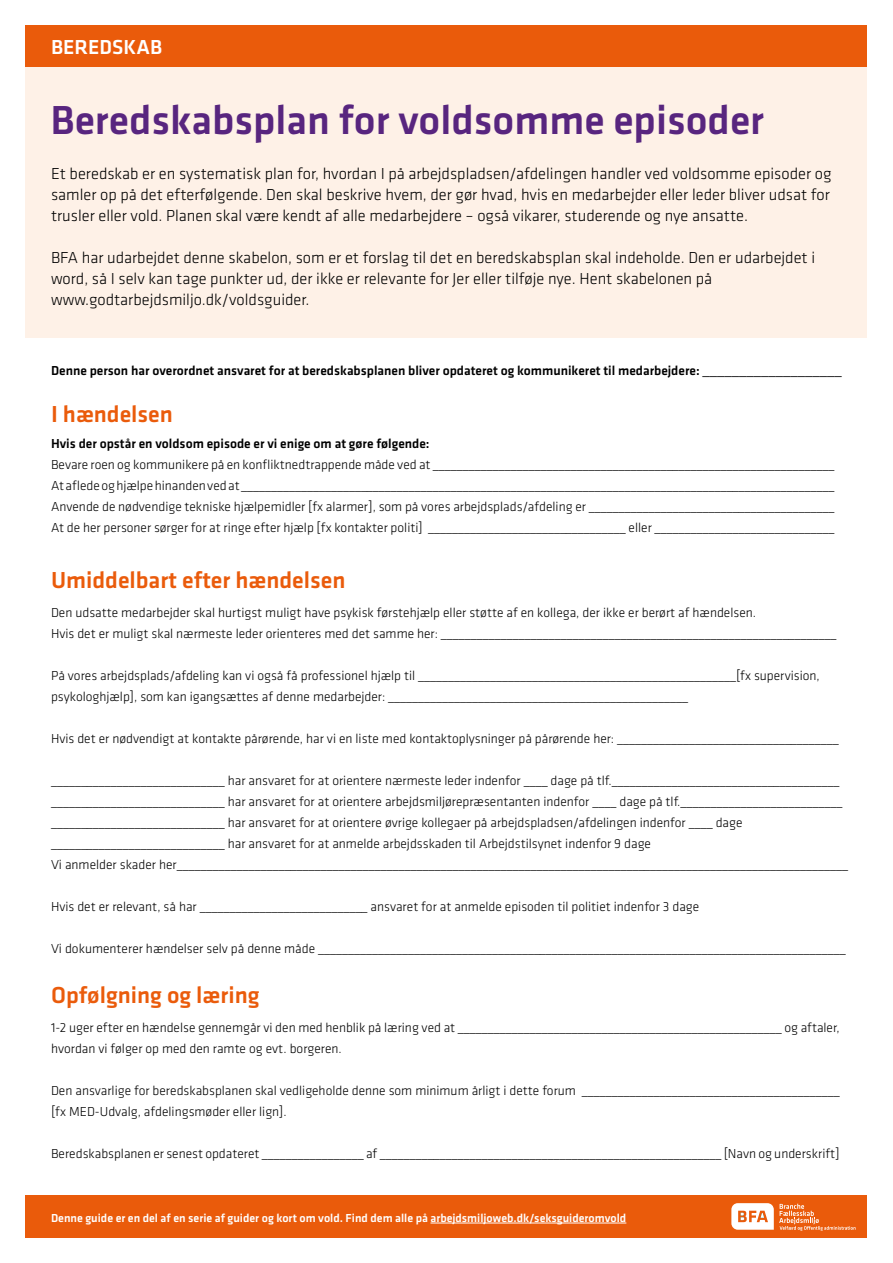
<style>
.page{position:relative;width:893px;height:1263px;background:#fff}
.page>*{position:absolute;margin:0;border:0;box-sizing:border-box;transform-origin:0 0}
.t1{font:500 42px "Klavika";color:#58257f}
.t2{font:500 24px "Klavika";color:#ea5b0b}
.t3{font:500 21px "Klavika";color:#fff}
.t4{font:300 16.5px/21px "Klavika";color:#000;text-align:justify}
.t5{font:300 13.5px/21px "Klavika";color:#000}
.t6{font:500 13.5px "Klavika";color:#000}
.t7{font:500 12px "Klavika";color:#fff}
.s1{font-weight:300;font-size:16.5px;color:#020203}
</style>
<div class="page">
<div style="left:26px;top:1195px;width:841px;height:42px;background:#ea5b0b"></div>
<svg style="left:731px;top:1203px;width:124px;height:28px"></svg>
<div style="left:26px;top:25px;width:841px;height:43px;background:#ea5b0b"></div>
<hr style="left:430px;top:1223px;width:196px;height:1px;background:#fff">
<div style="left:26px;top:68px;width:841px;height:270px;background:#fef1e7"></div>
<h3 class="t3" style="left:51px;top:33px;width:113px">BEREDSKAB</h3>
<h1 class="t1" style="left:50px;top:91px;width:715px">Beredskabsplan for voldsomme episoder</h1>
<p class="t4" style="left:51px;top:163px;width:782px">Et beredskab er en systematisk plan for, hvordan I på arbejdspladsen/afdelingen handler ved voldsomme episoder og samler op på det efterfølgende. Den skal beskrive hvem, der gør hvad, hvis en medarbejder eller leder bliver udsat for trusler eller vold. Planen skal være kendt af alle medarbejdere – også vikarer, studerende og nye ansatte.</p>
<p class="t4" style="left:51px;top:247px;width:766px;text-align:left">BFA har udarbejdet denne skabelon, som er et forslag til det en beredskabsplan skal indeholde. Den er udarbejdet i word, så I selv kan tage punkter ud, der ikke er relevante for Jer eller tilføje nye. Hent skabelonen på www.godtarbejdsmiljo.dk/voldsguider.</p>
<p class="t6" style="left:51px;top:361px;width:792px">Denne person har overordnet ansvaret for at beredskabsplanen bliver opdateret og kommunikeret til medarbejdere: <span class="s1">___________________</span></p>
<h2 class="t2" style="left:51px;top:397px;width:123px">I hændelsen</h2>
<p class="t6" style="left:51px;top:434px;width:380px">Hvis der opstår en voldsom episode er vi enige om at gøre følgende:</p>
<p class="t5" style="left:51px;top:454px;width:785px;text-align:justify">Bevare roen og kommunikere på en konfliktnedtrappende måde ved at ___________________________________________________________________ At aflede og hjælpe hinanden ved at ___________________________________________________________________________________________________ Anvende de nødvendige tekniske hjælpemidler [fx alarmer], som på vores arbejdsplads/afdeling er _________________________________________ At de her personer sørger for at ringe efter hjælp [fx kontakter politi] _________________________________ eller ______________________________</p>
<h2 class="t2" style="left:51px;top:563px;width:296px">Umiddelbart efter hændelsen</h2>
<p class="t5" style="left:51px;top:601px;width:787px">Den udsatte medarbejder skal hurtigst muligt have psykisk førstehjælp eller støtte af en kollega, der ikke er berørt af hændelsen.<br>Hvis det er muligt skal nærmeste leder orienteres med det samme her: __________________________________________________________________</p>
<p class="t5" style="left:51px;top:664px;width:770px">På vores arbejdsplads/afdeling kan vi også få professionel hjælp til _____________________________________________________[fx supervision, psykologhjælp], som kan igangsættes af denne medarbejder: __________________________________________________</p>
<p class="t5" style="left:51px;top:727px;width:789px">Hvis det er nødvendigt at kontakte pårørende, har vi en liste med kontaktoplysninger på pårørende her: _____________________________________</p>
<p class="t5" style="left:51px;top:769px;width:799px">_____________________________ har ansvaret for at orientere nærmeste leder indenfor ____ dage på tlf.______________________________________ _____________________________ har ansvaret for at orientere arbejdsmiljørepræsentanten indenfor ____ dage på tlf.___________________________ _____________________________ har ansvaret for at orientere øvrige kollegaer på arbejdspladsen/afdelingen indenfor ____ dage _____________________________ har ansvaret for at anmelde arbejdsskaden til Arbejdstilsynet indenfor 9 dage<br>Vi anmelder skader her________________________________________________________________________________________________________________</p>
<p class="t5" style="left:51px;top:895px;width:650px">Hvis det er relevant, så har ____________________________ ansvaret for at anmelde episoden til politiet indenfor 3 dage</p>
<p class="t5" style="left:51px;top:937px;width:796px">Vi dokumenterer hændelser selv på denne måde ________________________________________________________________________________________</p>
<h2 class="t2" style="left:51px;top:979px;width:210px">Opfølgning og læring</h2>
<p class="t5" style="left:51px;top:1017px;width:790px">1-2 uger efter en hændelse gennemgår vi den med henblik på læring ved at ______________________________________________________ og aftaler, hvordan vi følger op med den ramte og evt. borgeren.</p>
<p class="t5" style="left:51px;top:1080px;width:790px">Den ansvarlige for beredskabsplanen skal vedligeholde denne som minimum årligt i dette forum ___________________________________________ [fx MED-Udvalg, afdelingsmøder eller lign].</p>
<p class="t5" style="left:51px;top:1143px;width:790px">Beredskabsplanen er senest opdateret _________________ af _________________________________________________________ [Navn og underskrift]</p>
<p class="t7" style="left:51px;top:1210px;width:577px">Denne guide er en del af en serie af guider og kort om vold. Find dem alle på arbejdsmiljoweb.dk/seksguideromvold</p>
</div>
